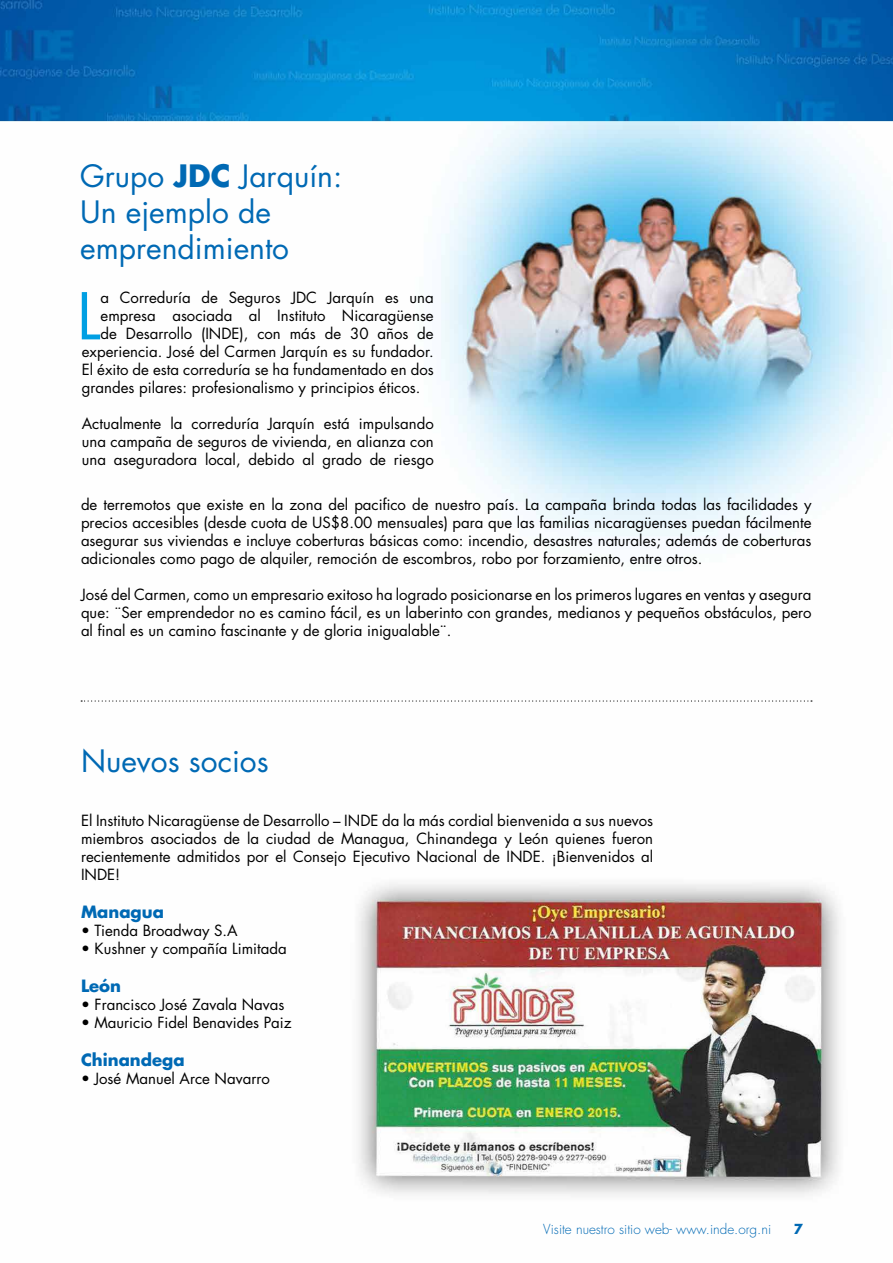
<style>
.page{position:relative;width:893px;height:1263px;background:#fff}
.page>*{position:absolute;margin:0;border:0;box-sizing:border-box;transform-origin:0 0}
.t1{font:62.7px "Futura Std";color:#009fe3}
.t2{font:30px/36px "Futura Std";color:#0069b4}
.t3{font:700 16.5px "Futura Std";color:#0069b4}
.t4{font:15px/18px "Futura Std";color:#000;text-align:justify}
.t5{font:300 13.5px "Futura Std";color:#0069b4}
.t6{font:700 13.5px "Futura Std";color:#0069b4}
.s1{font-weight:700}
</style>
<div class="page">
<img style="left:0;top:0;width:892px;height:1196px">
<svg style="left:81px;top:700px;width:731px;height:2px"></svg>
<h2 class="t2" style="left:80px;top:158px;width:264px">Grupo <span class="s1">JDC</span> Jarquín:<br>Un ejemplo de emprendimiento</h2>
<h1 class="t1" style="left:77px;top:276px;width:25px">L</h1>
<p class="t4" style="left:101px;top:289px;width:335px">a Correduría de Seguros JDC Jarquín es una</p>
<p class="t4" style="left:101px;top:307px;width:335px">empresa asociada al Instituto Nicaragüense</p>
<p class="t4" style="left:101px;top:325px;width:335px">de Desarrollo (INDE), con más de 30 años de</p>
<p class="t4" style="left:82px;top:343px;width:353px">experiencia. José del Carmen Jarquín es su fundador.</p>
<p class="t4" style="left:82px;top:361px;width:354px">El éxito de esta correduría se ha fundamentado en dos</p>
<p class="t4" style="left:82px;top:379px;width:340px">grandes pilares: profesionalismo y principios éticos.</p>
<p class="t4" style="left:82px;top:415px;width:353px">Actualmente la correduría Jarquín está impulsando una campaña de seguros de vivienda, en alianza con una aseguradora local, debido al grado de riesgo</p>
<p class="t4" style="left:81px;top:496px;width:732px">de terremotos que existe en la zona del pacifico de nuestro país. La campaña brinda todas las facilidades y precios accesibles (desde cuota de US$8.00 mensuales) para que las familias nicaragüenses puedan fácilmente asegurar sus viviendas e incluye coberturas básicas como: incendio, desastres naturales; además de coberturas adicionales como pago de alquiler, remoción de escombros, robo por forzamiento, entre otros.</p>
<p class="t4" style="left:81px;top:586px;width:732px">José del Carmen, como un empresario exitoso ha logrado posicionarse en los primeros lugares en ventas y asegura que: ¨Ser emprendedor no es camino fácil, es un laberinto con grandes, medianos y pequeños obstáculos, pero al final es un camino fascinante y de gloria inigualable¨.</p>
<h2 class="t2" style="left:81px;top:743px;width:189px">Nuevos socios</h2>
<p class="t4" style="left:81px;top:812px;width:574px">El Instituto Nicaragüense de Desarrollo – INDE da la más cordial bienvenida a sus nuevos miembros asociados de la ciudad de Managua, Chinandega y León quienes fueron recientemente admitidos por el Consejo Ejecutivo Nacional de INDE. ¡Bienvenidos al INDE!</p>
<p class="t3" style="left:81px;top:901px;width:84px">Managua</p>
<p class="t4" style="left:81px;top:921px;width:158px">• Tienda Broadway S.A</p>
<p class="t4" style="left:81px;top:939px;width:207px">• Kushner y compañía Limitada</p>
<p class="t3" style="left:81px;top:974px;width:42px">León</p>
<p class="t4" style="left:81px;top:995px;width:205px">• Francisco José Zavala Navas</p>
<p class="t4" style="left:81px;top:1013px;width:212px">• Mauricio Fidel Benavides Paiz</p>
<p class="t3" style="left:81px;top:1048px;width:105px">Chinandega</p>
<p class="t4" style="left:81px;top:1069px;width:190px">• José Manuel Arce Navarro</p>
<p class="t5" style="left:543px;top:1220px;width:229px">Visite nuestro sitio web- www.inde.org.ni</p>
<p class="t6" style="left:794px;top:1220px;width:11px">7</p>
</div>
